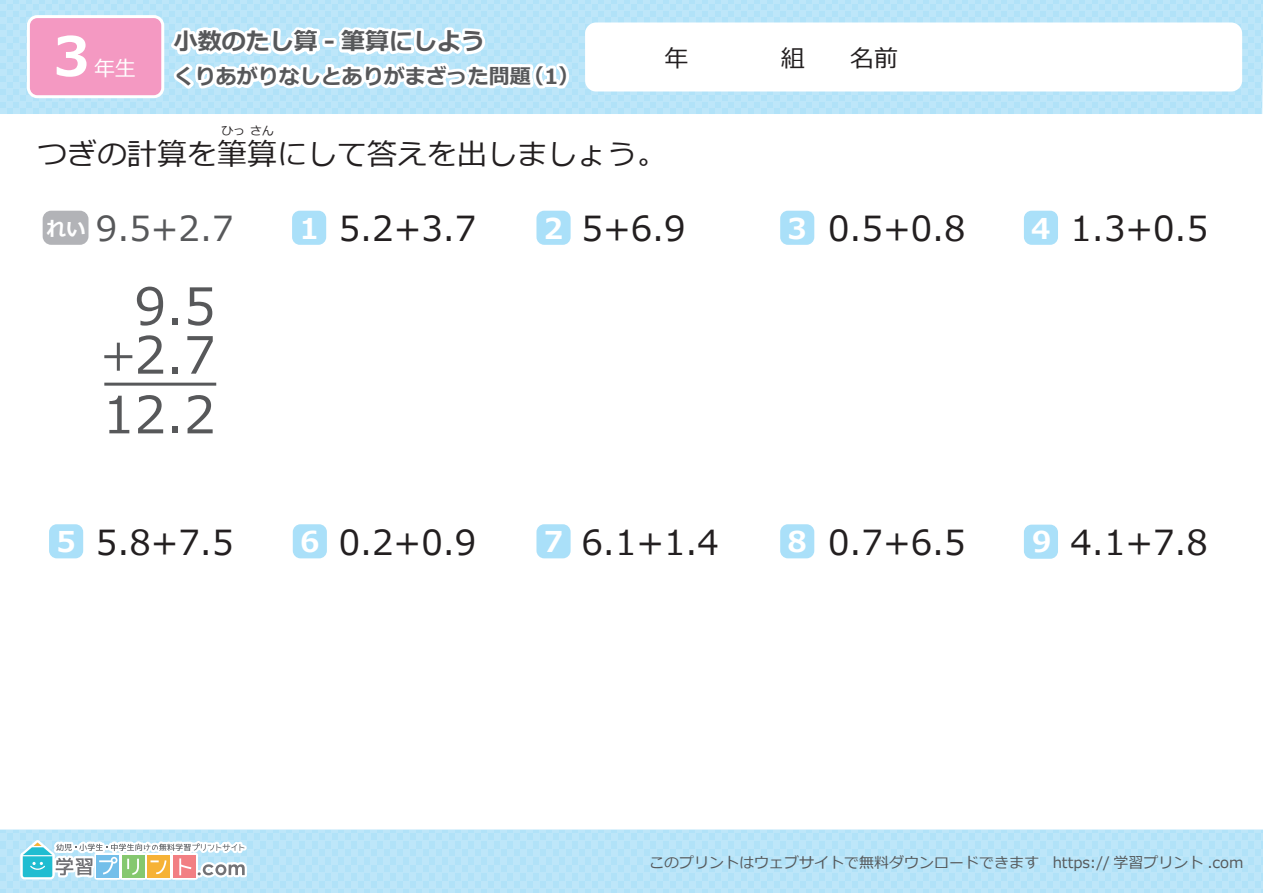
<style>
.page{position:relative;width:1263px;height:893px;background:#fff}
.page>*{position:absolute;margin:0;border:0;box-sizing:border-box;transform-origin:0 0}
.t1{font:700 54px "Meiryo";color:#fff}
.t2{font:51px/48.8px "Meiryo";color:#57585a}
.t3{font:34.5px "Meiryo";color:#231f20}
.t4{font:34.5px "Meiryo";color:#57585a}
.t5{font:30px "Meiryo";color:#231f20}
.t6{font:700 28.65px "Meiryo";color:#fff}
.t7{font:700 24px "Meiryo";color:#57585a}
.t8{font:24px "Meiryo";color:#231f20}
.t9{font:700 21px "Meiryo";color:#57585a}
.t10{font:21px "Meiryo";color:#fff}
.t11{font:700 19.5px "Meiryo";color:#fff}
.t12{font:15px "Meiryo";color:#56595b}
.t13{font:12px "Meiryo";color:#231f20}
</style>
<div class="page">
<svg style="left:0;top:0;width:1263px;height:114px;background:#b8e4f8"></svg>
<div style="left:585px;top:22px;width:657px;height:69px;background:#fff;border-radius:11px"></div>
<div style="left:27px;top:15px;width:137px;height:83px;border:6px solid #fff;border-radius:8px"></div>
<div style="left:30px;top:18px;width:131px;height:77px;background:#f499c2;border-radius:8px"></div>
<div style="left:0;top:829px;width:1263px;height:64px;background:#bde6f9"></div>
<svg style="left:11px;top:829px;width:239px;height:53px"></svg>
<div style="left:43px;top:211px;width:45px;height:34px;background:#b2b3b7;border-radius:9px"></div>
<div style="left:1024px;top:211px;width:34px;height:34px;background:#aae0f9;border-radius:8px"></div>
<div style="left:49px;top:524px;width:34px;height:34px;background:#aae0f9;border-radius:8px"></div>
<div style="left:780px;top:211px;width:34px;height:34px;background:#aae0f9;border-radius:8px"></div>
<div style="left:536px;top:211px;width:35px;height:34px;background:#aae0f9;border-radius:8px"></div>
<div style="left:292px;top:211px;width:34px;height:34px;background:#aae0f9;border-radius:8px"></div>
<div style="left:1024px;top:525px;width:34px;height:34px;background:#aae0f9;border-radius:8px"></div>
<div style="left:780px;top:524px;width:34px;height:34px;background:#aae0f9;border-radius:8px"></div>
<div style="left:536px;top:524px;width:35px;height:34px;background:#aae0f9;border-radius:8px"></div>
<div style="left:293px;top:524px;width:34px;height:34px;background:#aae0f9;border-radius:8px"></div>
<hr style="left:104px;top:383px;width:112px;height:3px;background:#57585a">
<hr style="left:104px;top:355px;width:28px;height:3px;background:#57585a">
<hr style="left:117px;top:343px;width:3px;height:28px;background:#57585a">
<svg style="left:165px;top:22px;width:409px;height:92px"></svg>
<h1 class="t1" style="left:53px;top:18px;width:38px">3</h1>
<p class="t7" style="left:174px;top:25px;width:313px">小数のたし算 - 筆算にしよう</p>
<p class="t10" style="left:94px;top:54px;width:43px">年生</p>
<p class="t8" style="left:664px;top:41px;width:25px">年</p>
<p class="t8" style="left:781px;top:41px;width:25px">組</p>
<p class="t8" style="left:850px;top:41px;width:49px">名前</p>
<p class="t9" style="left:174px;top:62px;width:358px">くりあがりなしとありがまざった問題</p>
<p class="t9" style="left:523px;top:62px;width:58px">（1）</p>
<p class="t13" style="left:222px;top:122px;width:54px">ひっ さん</p>
<p class="t5" style="left:37px;top:133px;width:631px">つぎの計算を筆算にして答えを出しましょう。</p>
<p class="t11" style="left:47px;top:215px;width:40px">れい</p>
<p class="t4" style="left:96px;top:204px;width:139px">9.5+2.7</p>
<h2 class="t2" style="left:134px;top:285px;width:83px">9.5<br>2.7</h2>
<h2 class="t2" style="left:103px;top:393px;width:114px">12.2</h2>
<p class="t3" style="left:339px;top:204px;width:139px">5.2+3.7</p>
<p class="t3" style="left:581px;top:204px;width:106px">5+6.9</p>
<p class="t3" style="left:828px;top:204px;width:139px">0.5+0.8</p>
<p class="t3" style="left:1070px;top:204px;width:139px">1.3+0.5</p>
<p class="t6" style="left:299px;top:208px;width:21px">1</p>
<p class="t6" style="left:544px;top:208px;width:21px">2</p>
<p class="t6" style="left:787px;top:208px;width:21px">3</p>
<p class="t6" style="left:1031px;top:208px;width:21px">4</p>
<p class="t6" style="left:56px;top:522px;width:21px">5</p>
<p class="t3" style="left:96px;top:519px;width:139px">5.8+7.5</p>
<p class="t3" style="left:339px;top:519px;width:139px">0.2+0.9</p>
<p class="t3" style="left:581px;top:519px;width:139px">6.1+1.4</p>
<p class="t3" style="left:828px;top:519px;width:139px">0.7+6.5</p>
<p class="t3" style="left:1070px;top:519px;width:139px">4.1+7.8</p>
<p class="t6" style="left:300px;top:522px;width:21px">6</p>
<p class="t6" style="left:544px;top:522px;width:21px">7</p>
<p class="t6" style="left:787px;top:522px;width:21px">8</p>
<p class="t6" style="left:1032px;top:521px;width:21px">9</p>
<p class="t12" style="left:649px;top:852px;width:596px">このプリントはウェブサイトで無料ダウンロードできます https:// 学習プリント .com</p>
</div>
